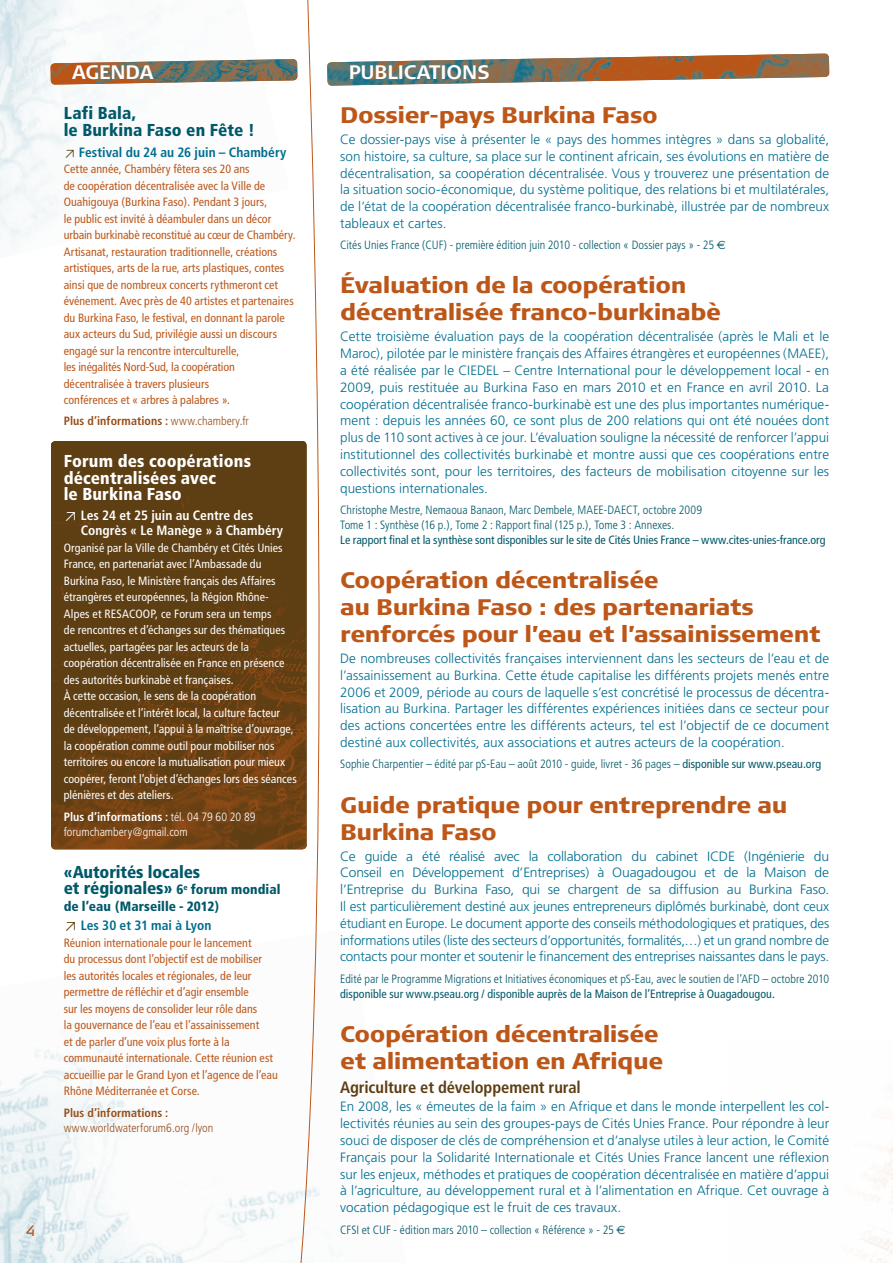
<style>
.page{position:relative;width:893px;height:1263px;background:#fff}
.page>*{position:absolute;margin:0;border:0;box-sizing:border-box;transform-origin:0 0}
.t1{font:900 22.5px/27px "Signa Column";letter-spacing:-.02em;color:#bc5719}
.t2{font:700 19.5px "Signa Column";letter-spacing:-.005em;color:#fff}
.t3{font:900 condensed 17.25px/16.5px "Frutiger";color:#005869}
.t4{font:900 condensed 17.25px/16.5px "Frutiger";letter-spacing:.005em;color:#fff}
.t5{font:700 condensed 16.5px "Frutiger";letter-spacing:-.005em;color:#5e3e13}
.t6{font:15px "Signa Column";color:#bc5719}
.t7{font:300 13.5px/16.8px "Frutiger";color:#006d90;text-align:justify}
.t8{font:700 condensed 13.5px/15.3px "Frutiger";letter-spacing:.005em;color:#fff}
.t9{font:900 condensed 13.5px/19.5px "Frutiger";letter-spacing:.005em;color:#005869}
.t10{font:700 condensed 13.5px "Frutiger";color:#006d90}
.t11{font:condensed 12px/16.5px "Frutiger";color:#bc5719}
.t12{font:condensed 12px/16.5px "Frutiger";letter-spacing:.005em;color:#fff}
.t13{font:300 condensed 12px/15px "Frutiger";color:#005869}
.t14{font:condensed 12px "Frutiger";color:#005869}
.t15{font:300 condensed 12px/15px "Frutiger";color:#fff}
.t16{font:700 condensed 12px "Frutiger";letter-spacing:.005em;color:#964d17}
.t17{font:300 condensed 12px "Frutiger";letter-spacing:.005em;color:#964d17}
.s1{font-family:"DIN";font-weight:400;font-stretch:normal;font-size:12px;color:#5e3e13}
.s2{font-weight:300}
.s3{font-family:"DIN";font-weight:400;font-stretch:normal}
.s4{font-weight:700}
.s5{font-size:13.5px}
.s6{font-family:"DIN";font-weight:400;font-stretch:normal;color:#5e3e13}
.s7{font-weight:700;color:#006d90}
.s8{font-family:"Euro Sans";font-weight:400;font-stretch:normal}
.s9{font-weight:400}
</style>
<div class="page">
<img style="left:852px;top:1091px;width:41px;height:172px">
<img style="left:0;top:0;width:160px;height:245px">
<img style="left:340px;top:54px;width:489px;height:32px">
<img style="left:0;top:1026px;width:297px;height:237px">
<img style="left:51px;top:441px;width:246px;height:408px">
<img style="left:51px;top:59px;width:246px;height:26px">
<svg style="left:297px;top:0;width:43px;height:1263px"></svg>
<h2 class="t2" style="left:72px;top:61px;width:83px">AGENDA</h2>
<p class="t3" style="left:64px;top:105px;width:192px">Lafi Bala,<br>le Burkina Faso en Fête !</p>
<p class="t10" style="left:64px;top:144px;width:224px"><span class="s1">≥</span> Festival du 24 au 26 juin – Chambéry</p>
<p class="t11" style="left:64px;top:161px;width:233px">Cette année, Chambéry fêtera ses 20 ans<br>de coopération décentralisée avec la Ville de Ouahigouya (Burkina Faso). Pendant 3 jours,<br>le public est invité à déambuler dans un décor urbain burkinabè reconstitué au cœur de Chambéry.<br>Artisanat, restauration traditionnelle, créations artistiques, arts de la rue, arts plastiques, contes ainsi que de nombreux concerts rythmeront cet événement. Avec près de 40 artistes et partenaires du Burkina Faso, le festival, en donnant la parole aux acteurs du Sud, privilégie aussi un discours engagé sur la rencontre interculturelle,<br>les inégalités Nord-Sud, la coopération décentralisée à travers plusieurs<br>conférences et « arbres à palabres ».</p>
<p class="t16" style="left:64px;top:414px;width:187px">Plus d’informations : <span class="s2">www.chambery.fr</span></p>
<p class="t4" style="left:64px;top:453px;width:189px">Forum des coopérations décentralisées avec<br>le Burkina Faso</p>
<p class="t8" style="left:81px;top:508px;width:204px;text-indent:-17px"><span class="s3">≥</span> Les 24 et 25 juin au Centre des<br>Congrès « Le Manège » à Chambéry</p>
<p class="t12" style="left:64px;top:539px;width:234px">Organisé par la Ville de Chambéry et Cités Unies France, en partenariat avec l’Ambassade du Burkina Faso, le Ministère français des Affaires étrangères et européennes, la Région Rhône-Alpes et RESACOOP, ce Forum sera un temps<br>de rencontres et d’échanges sur des thématiques actuelles, partagées par les acteurs de la coopération décentralisée en France en présence des autorités burkinabè et françaises.<br>À cette occasion, le sens de la coopération décentralisée et l’intérêt local, la culture facteur<br>de développement, l’appui à la maîtrise d’ouvrage, la coopération comme outil pour mobiliser nos territoires ou encore la mutualisation pour mieux coopérer, feront l’objet d’échanges lors des séances plénières et des ateliers.</p>
<p class="t15" style="left:64px;top:809px;width:193px"><span class="s4">Plus d’informations :</span> tél. 04 79 60 20 89 forumchambery@gmail.com</p>
<p class="t3" style="left:64px;top:863px;width:218px">«Autorités locales<br>et régionales» <span class="s5">6</span><sup>e</sup> <span class="s5">forum mondial</span></p>
<p class="t9" style="left:64px;top:896px;width:157px">de l’eau (Marseille - 2012) <span class="s6">≥</span> <span class="s7">Les 30 et 31 mai à Lyon</span></p>
<p class="t11" style="left:64px;top:934px;width:216px">Réunion internationale pour le lancement<br>du processus dont l’objectif est de mobiliser<br>les autorités locales et régionales, de leur permettre de réfléchir et d’agir ensemble<br>sur les moyens de consolider leur rôle dans<br>la gouvernance de l’eau et l’assainissement<br>et de parler d’une voix plus forte à la communauté internationale. Cette réunion est accueillie par le Grand Lyon et l’agence de l’eau Rhône Méditerranée et Corse.</p>
<p class="t16" style="left:64px;top:1105px;width:106px">Plus d’informations :</p>
<p class="t17" style="left:64px;top:1121px;width:151px">www.worldwaterforum6.org /lyon</p>
<p class="t6" style="left:26px;top:1222px;width:11px">4</p>
<h2 class="t2" style="left:349px;top:61px;width:142px">PUBLICATIONS</h2>
<h1 class="t1" style="left:340px;top:101px;width:319px">Dossier-pays Burkina Faso</h1>
<p class="t7" style="left:340px;top:131px;width:491px">Ce dossier-pays vise à présenter le « pays des hommes intègres » dans sa globalité, son histoire, sa culture, sa place sur le continent africain, ses évolutions en matière de décentralisation, sa coopération décentralisée. Vous y trouverez une présentation de la situation socio-économique, du système politique, des relations bi et multilatérales, de l’état de la coopération décentralisée franco-burkinabè, illustrée par de nombreux tableaux et cartes.</p>
<p class="t13" style="left:340px;top:238px;width:387px">Cités Unies France (CUF) - première édition juin 2010 - collection « Dossier pays » - 25 <span class="s8">€</span></p>
<h1 class="t1" style="left:340px;top:272px;width:382px">Évaluation de la coopération décentralisée franco-burkinabè</h1>
<p class="t7" style="left:340px;top:329px;width:491px">Cette troisième évaluation pays de la coopération décentralisée (après le Mali et le Maroc), pilotée par le ministère français des Affaires étrangères et européennes (MAEE), a été réalisée par le CIEDEL – Centre International pour le développement local - en 2009, puis restituée au Burkina Faso en mars 2010 et en France en avril 2010. La coopération décentralisée franco-burkinabè est une des plus importantes numérique&shy;ment : depuis les années 60, ce sont plus de 200 relations qui ont été nouées dont plus de 110 sont actives à ce jour. L’évaluation souligne la nécessité de renforcer l’appui institutionnel des collectivités burkinabè et montre aussi que ces coopérations entre collectivités sont, pour les territoires, des facteurs de mobilisation citoyenne sur les questions internationales.</p>
<p class="t13" style="left:340px;top:502px;width:363px">Christophe Mestre, Nemaoua Banaon, Marc Dembele, MAEE-DAECT, octobre 2009<br>Tome 1 : Synthèse (16 p.), Tome 2 : Rapport final (125 p.), Tome 3 : Annexes.</p>
<p class="t14" style="left:340px;top:533px;width:487px">Le rapport final et la synthèse sont disponibles sur le site de Cités Unies France – www.cites-unies-france.org</p>
<h1 class="t1" style="left:340px;top:566px;width:482px">Coopération décentralisée<br>au Burkina Faso : des partenariats renforcés pour l’eau et l’assainissement</h1>
<p class="t7" style="left:340px;top:650px;width:490px">De nombreuses collectivités françaises interviennent dans les secteurs de l’eau et de l’assainissement au Burkina. Cette étude capitalise les différents projets menés entre 2006 et 2009, période au cours de laquelle s’est concrétisé le processus de décentra&shy;lisation au Burkina. Partager les différentes expériences initiées dans ce secteur pour des actions concertées entre les différents acteurs, tel est l’objectif de ce document destiné aux collectivités, aux associations et autres acteurs de la coopération.</p>
<p class="t13" style="left:340px;top:757px;width:482px">Sophie Charpentier – édité par pS-Eau – août 2010 - guide, livret - 36 pages – <span class="s9">disponible sur www.pseau.org</span></p>
<h1 class="t1" style="left:340px;top:791px;width:449px">Guide pratique pour entreprendre au<br>Burkina Faso</h1>
<p class="t7" style="left:340px;top:848px;width:491px">Ce guide a été réalisé avec la collaboration du cabinet ICDE (Ingénierie du Conseil en Développement d’Entreprises) à Ouagadougou et de la Maison de l’Entreprise du Burkina Faso, qui se chargent de sa diffusion au Burkina Faso.<br>Il est particulièrement destiné aux jeunes entrepreneurs diplômés burkinabè, dont ceux étudiant en Europe. Le document apporte des conseils méthodologiques et pratiques, des informations utiles (liste des secteurs d’opportunités, formalités,…) et un grand nombre de contacts pour monter et soutenir le financement des entreprises naissantes dans le pays.</p>
<p class="t13" style="left:340px;top:971px;width:491px">Edité par le Programme Migrations et Initiatives économiques et pS-Eau, avec le soutien de l’AFD – octobre 2010</p>
<p class="t14" style="left:340px;top:986px;width:436px">disponible sur www.pseau.org / disponible auprès de la Maison de l’Entreprise à Ouagadougou.</p>
<h1 class="t1" style="left:340px;top:1020px;width:325px">Coopération décentralisée et alimentation en Afrique</h1>
<p class="t5" style="left:340px;top:1077px;width:242px">Agriculture et développement rural</p>
<p class="t7" style="left:340px;top:1098px;width:491px">En 2008, les « émeutes de la faim » en Afrique et dans le monde interpellent les col&shy;lectivités réunies au sein des groupes-pays de Cités Unies France. Pour répondre à leur souci de disposer de clés de compréhension et d’analyse utiles à leur action, le Comité Français pour la Solidarité Internationale et Cités Unies France lancent une réflexion sur les enjeux, méthodes et pratiques de coopération décentralisée en matière d’appui à l’agriculture, au développement rural et à l’alimentation en Afrique. Cet ouvrage à vocation pédagogique est le fruit de ces travaux.</p>
<p class="t13" style="left:340px;top:1222px;width:287px">CFSI et CUF - édition mars 2010 – collection « Référence » - 25 <span class="s8">€</span></p>
</div>
